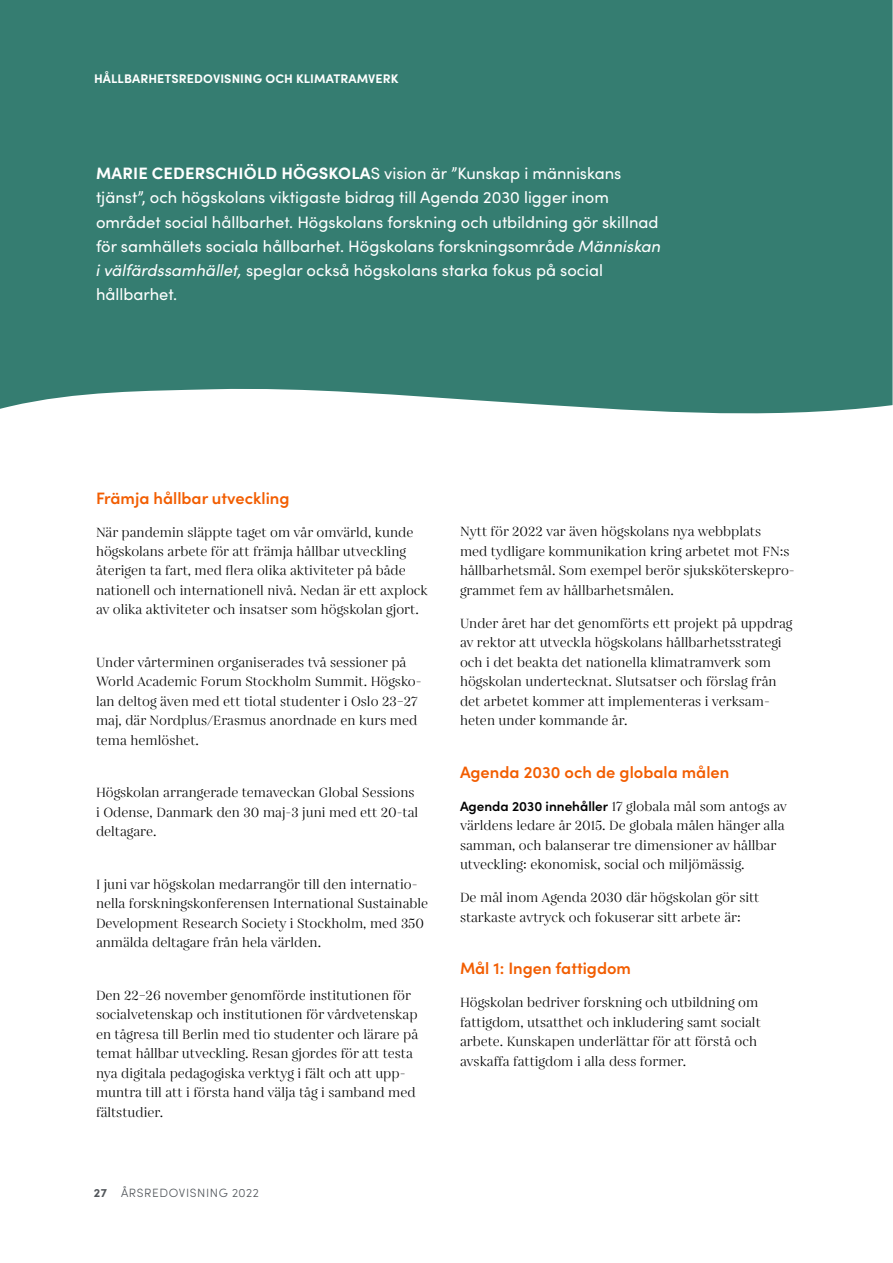
<style>
.page{position:relative;width:893px;height:1263px;background:#fff}
.page>*{position:absolute;margin:0;border:0;box-sizing:border-box;transform-origin:0 0}
.t1{font:16.5px/24px "Sofia Pro";color:#fff}
.t2{font:600 16.5px "Sofia Pro";color:#f25d00}
.t3{font:13.5px/19.5px "Gabriela";color:#000}
.t4{font:700 12.45px "Sofia Pro";letter-spacing:.01em;color:#fff}
.t5{font:300 12px "Sofia Pro";letter-spacing:.05em;color:#51555a}
.s1{font-weight:700}
.s2{font-style:italic}
.s3{font-family:"Sofia Pro";font-weight:600}
</style>
<div class="page">
<div style="left:0;top:0;width:892px;height:414px;background:#357d71"></div>
<p class="t4" style="left:94px;top:69px;width:306px">HÅLLBARHETSREDOVISNING OCH KLIMATRAMVERK</p>
<p class="t1" style="left:96px;top:161px;width:567px"><span class="s1">MARIE CEDERSCHIÖLD HÖGSKOLA</span>S vision är ”Kunskap i människans tjänst”, och högskolans viktigaste bidrag till Agenda 2030 ligger inom området social hållbarhet. Högskolans forskning och utbildning gör skillnad för samhällets sociala hållbarhet. Högskolans forskningsområde <span class="s2">Människan i välfärdssamhället,</span> speglar också högskolans starka fokus på social hållbarhet.</p>
<p class="t2" style="left:96px;top:485px;width:195px">Främja hållbar utveckling</p>
<p class="t3" style="left:96px;top:523px;width:333px">När pandemin släppte taget om vår omvärld, kunde högskolans arbete för att främja hållbar utveckling återigen ta fart, med flera olika aktiviteter på både nationell och internationell nivå. Nedan är ett axplock av olika aktiviteter och insatser som högskolan gjort.</p>
<p class="t3" style="left:96px;top:653px;width:327px">Under vårterminen organiserades två sessioner på World Academic Forum Stockholm Summit. Högsko&shy;lan deltog även med ett tiotal studenter i Oslo 23–27 maj, där Nordplus/Erasmus anordnade en kurs med tema hemlöshet.</p>
<p class="t3" style="left:96px;top:784px;width:324px">Högskolan arrangerade temaveckan Global Sessions i Odense, Danmark den 30 maj-3 juni med ett 20-tal deltagare.</p>
<p class="t3" style="left:96px;top:875px;width:334px">I juni var högskolan medarrangör till den internatio&shy;nella forskningskonferensen International Sustainable Development Research Society i Stockholm, med 350 anmälda deltagare från hela världen.</p>
<p class="t3" style="left:96px;top:986px;width:324px">Den 22–26 november genomförde institutionen för socialvetenskap och institutionen för vårdvetenskap en tågresa till Berlin med tio studenter och lärare på temat hållbar utveckling. Resan gjordes för att testa nya digitala pedagogiska verktyg i fält och att upp&shy;muntra till att i första hand välja tåg i samband med fältstudier.</p>
<p class="t5" style="left:94px;top:1184px;width:166px"><span class="s1">27</span> ÅRSREDOVISNING 2022</p>
<p class="t3" style="left:460px;top:523px;width:336px">Nytt för 2022 var även högskolans nya webbplats<br>med tydligare kommunikation kring arbetet mot FN:s hållbarhetsmål. Som exempel berör sjuksköterskepro&shy;grammet fem av hållbarhetsmålen.</p>
<p class="t3" style="left:460px;top:614px;width:334px">Under året har det genomförts ett projekt på uppdrag av rektor att utveckla högskolans hållbarhetsstrategi och i det beakta det nationella klimatramverk som högskolan undertecknat. Slutsatser och förslag från det arbetet kommer att implementeras i verksam&shy;heten under kommande år.</p>
<p class="t2" style="left:460px;top:760px;width:271px">Agenda 2030 och de globala målen</p>
<p class="t3" style="left:460px;top:797px;width:329px"><span class="s3">Agenda 2030 innehåller</span> 17 globala mål som antogs av världens ledare år 2015. De globala målen hänger alla samman, och balanserar tre dimensioner av hållbar utveckling: ekonomisk, social och miljömässig.</p>
<p class="t3" style="left:460px;top:889px;width:301px">De mål inom Agenda 2030 där högskolan gör sitt starkaste avtryck och fokuserar sitt arbete är:</p>
<p class="t2" style="left:460px;top:956px;width:173px">Mål 1: Ingen fattigdom</p>
<p class="t3" style="left:460px;top:994px;width:302px">Högskolan bedriver forskning och utbildning om fattigdom, utsatthet och inkludering samt socialt arbete. Kunskapen underlättar för att förstå och avskaffa fattigdom i alla dess former.</p>
</div>
